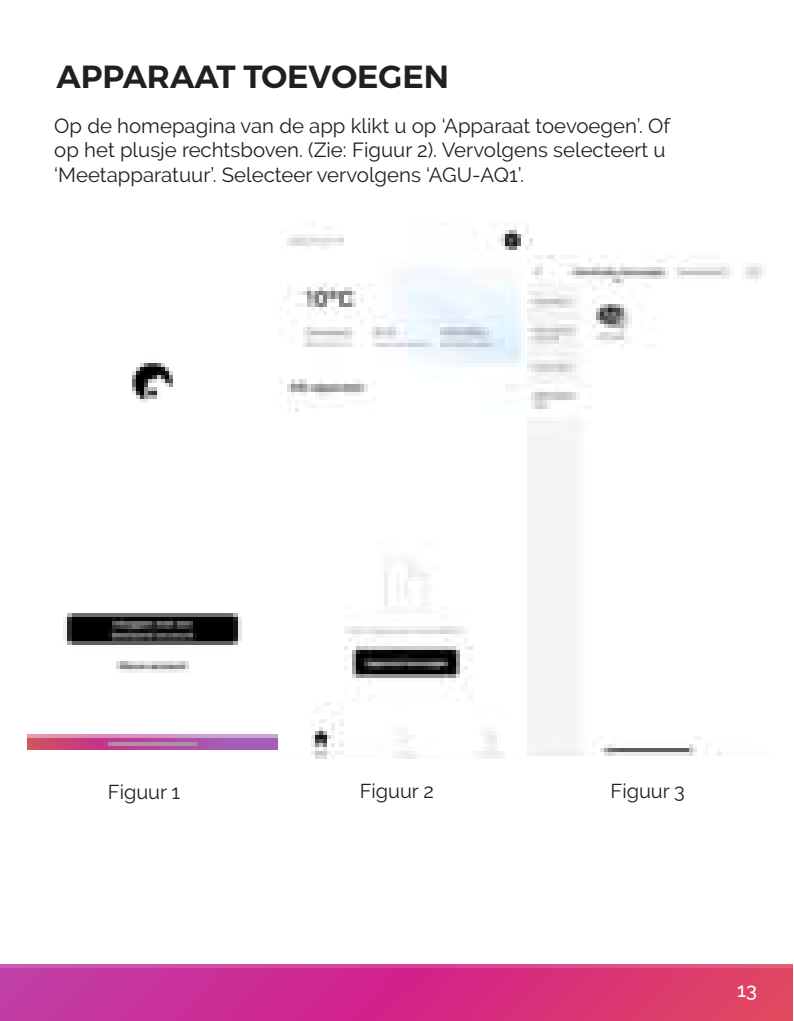
<style>
.page{position:relative;width:794px;height:1021px;background:#fff}
.page>*{position:absolute;margin:0;border:0;box-sizing:border-box;transform-origin:0 0}
.t1{font:600 32px "Montserrat";color:#231f20}
.t2{font:20.4px/24.4px "Raleway";color:#231f20}
.t3{font:20px "Raleway";color:#231f20}
.t4{font:500 20px "Raleway";color:#fff}
</style>
<div class="page">
<img style="left:0;top:964px;width:792px;height:56px">
<img style="left:27px;top:363px;width:250px;height:386px">
<img style="left:279px;top:226px;width:254px;height:532px">
<img style="left:527px;top:255px;width:235px;height:500px">
<h1 class="t1" style="left:57px;top:63px;width:394px">APPARAAT TOEVOEGEN</h1>
<p class="t2" style="left:54px;top:115px;width:617px">Op de homepagina van de app klikt u op ‘Apparaat toevoegen’. Of op het plusje rechtsboven. (Zie: Figuur 2). Vervolgens selecteert u ‘Meetapparatuur’. Selecteer vervolgens ‘AGU-AQ1’.</p>
<p class="t3" style="left:108px;top:784px;width:74px">Figuur 1</p>
<p class="t3" style="left:360px;top:782px;width:76px">Figuur 2</p>
<p class="t3" style="left:610px;top:779px;width:76px">Figuur 3</p>
<p class="t4" style="left:737px;top:982px;width:21px">13</p>
</div>
